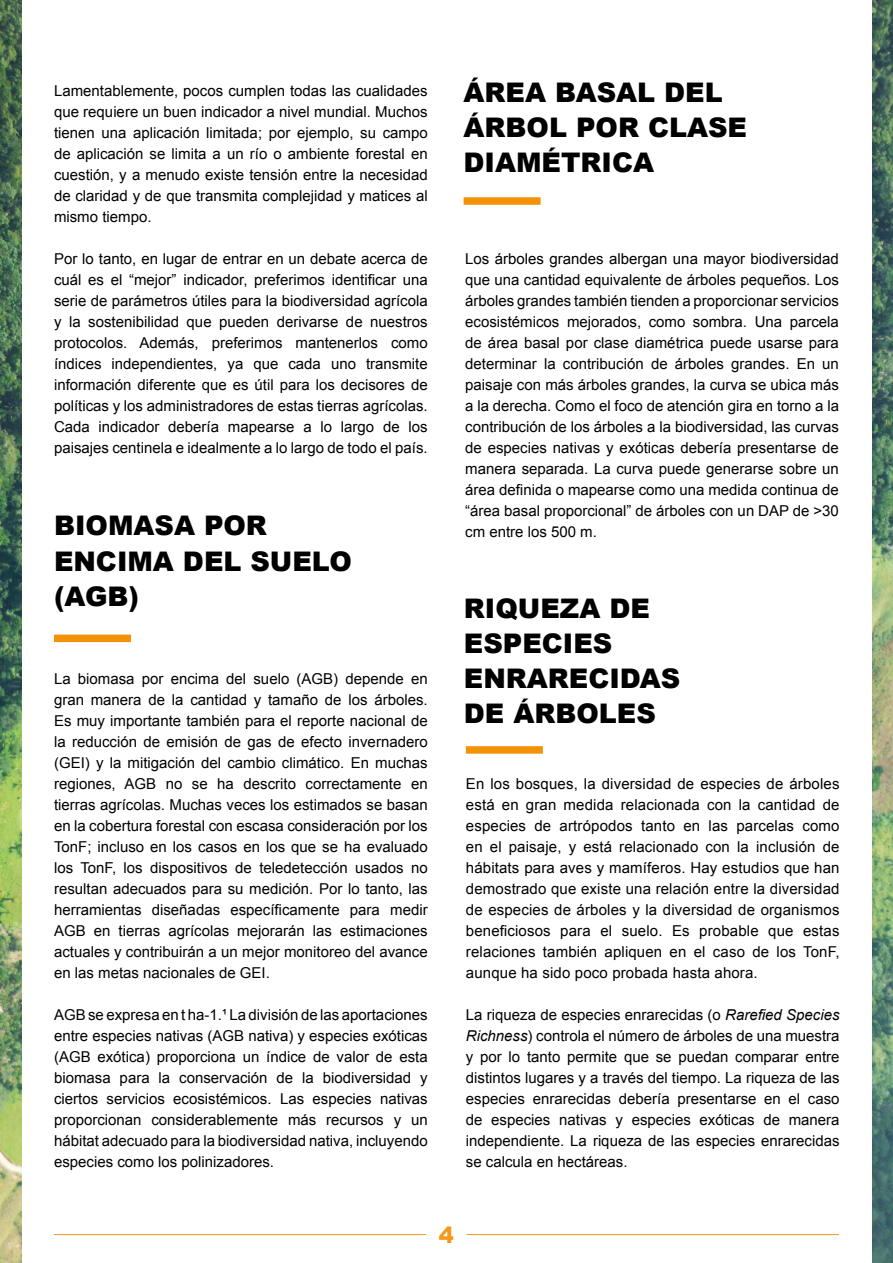
<style>
.page{position:relative;width:893px;height:1263px;background:#fff}
.page>*{position:absolute;margin:0;border:0;box-sizing:border-box;transform-origin:0 0}
.Headline{font:900 27px/35.2px "Arial";color:#000}
.t1{font:900 22.5px "Arial";color:#f4971b}
.Body_Text{font:15px/21px "Arial";color:#000;text-align:justify}
.s1{font-style:italic}
</style>
<div class="page">
<hr style="left:54px;top:1234px;width:372px;height:1px;background:#f4971b">
<hr style="left:467px;top:1234px;width:372px;height:1px;background:#f4971b">
<img style="left:0;top:0;width:22px;height:1263px">
<img style="left:873px;top:0;width:20px;height:1263px">
<div style="left:54px;top:635px;width:77px;height:7px;background:#f39204"></div>
<div style="left:464px;top:197px;width:77px;height:8px;background:#f39204"></div>
<div style="left:466px;top:746px;width:77px;height:8px;background:#f39204"></div>
<p class="Body_Text" style="left:54px;top:80px;width:375px">Lamentablemente, pocos cumplen todas las cualidades que requiere un buen indicador a nivel mundial. Muchos tienen una aplicación limitada; por ejemplo, su campo de aplicación se limita a un río o ambiente forestal en cuestión, y a menudo existe tensión entre la necesidad de claridad y de que transmita complejidad y matices al mismo tiempo.</p>
<p class="Body_Text" style="left:54px;top:248px;width:375px">Por lo tanto, en lugar de entrar en un debate acerca de cuál es el “mejor” indicador, preferimos identificar una serie de parámetros útiles para la biodiversidad agrícola y la sostenibilidad que pueden derivarse de nuestros protocolos. Además, preferimos mantenerlos como índices independientes, ya que cada uno transmite información diferente que es útil para los decisores de políticas y los administradores de estas tierras agrícolas.<br>Cada indicador debería mapearse a lo largo de los paisajes centinela e idealmente a lo largo de todo el país.</p>
<p class="Headline" style="left:54px;top:507px;width:300px">BIOMASA POR<br>ENCIMA DEL SUELO (AGB)</p>
<p class="Body_Text" style="left:54px;top:668px;width:375px">La biomasa por encima del suelo (AGB) depende en gran manera de la cantidad y tamaño de los árboles.<br>Es muy importante también para el reporte nacional de la reducción de emisión de gas de efecto invernadero (GEI) y la mitigación del cambio climático. En muchas regiones, AGB no se ha descrito correctamente en tierras agrícolas. Muchas veces los estimados se basan en la cobertura forestal con escasa consideración por los TonF; incluso en los casos en los que se ha evaluado los TonF, los dispositivos de teledetección usados no resultan adecuados para su medición. Por lo tanto, las herramientas diseñadas específicamente para medir AGB en tierras agrícolas mejorarán las estimaciones actuales y contribuirán a un mejor monitoreo del avance en las metas nacionales de GEI.</p>
<p class="Body_Text" style="left:54px;top:1004px;width:375px">AGB se expresa en t ha-1.¹ La división de las aportaciones entre especies nativas (AGB nativa) y especies exóticas (AGB exótica) proporciona un índice de valor de esta biomasa para la conservación de la biodiversidad y ciertos servicios ecosistémicos. Las especies nativas proporcionan considerablemente más recursos y un hábitat adecuado para la biodiversidad nativa, incluyendo especies como los polinizadores.</p>
<p class="Headline" style="left:464px;top:74px;width:285px">ÁREA BASAL DEL<br>ÁRBOL POR CLASE<br>DIAMÉTRICA</p>
<p class="Body_Text" style="left:465px;top:248px;width:375px">Los árboles grandes albergan una mayor biodiversidad que una cantidad equivalente de árboles pequeños. Los árboles grandes también tienden a proporcionar servicios ecosistémicos mejorados, como sombra. Una parcela de área basal por clase diamétrica puede usarse para determinar la contribución de árboles grandes. En un paisaje con más árboles grandes, la curva se ubica más a la derecha. Como el foco de atención gira en torno a la contribución de los árboles a la biodiversidad, las curvas de especies nativas y exóticas debería presentarse de manera separada. La curva puede generarse sobre un área definida o mapearse como una medida continua de “área basal proporcional” de árboles con un DAP de &gt;30 cm entre los 500 m.</p>
<p class="Headline" style="left:464px;top:590px;width:218px">RIQUEZA DE<br>ESPECIES<br>ENRARECIDAS<br>DE ÁRBOLES</p>
<p class="Body_Text" style="left:466px;top:773px;width:375px">En los bosques, la diversidad de especies de árboles está en gran medida relacionada con la cantidad de especies de artrópodos tanto en las parcelas como en el paisaje, y está relacionado con la inclusión de hábitats para aves y mamíferos. Hay estudios que han demostrado que existe una relación entre la diversidad de especies de árboles y la diversidad de organismos beneficiosos para el suelo. Es probable que estas relaciones también apliquen en el caso de los TonF, aunque ha sido poco probada hasta ahora.</p>
<p class="Body_Text" style="left:466px;top:1004px;width:375px">La riqueza de especies enrarecidas (o <span class="s1">Rarefied Species Richness</span>) controla el número de árboles de una muestra y por lo tanto permite que se puedan comparar entre distintos lugares y a través del tiempo. La riqueza de las especies enrarecidas debería presentarse en el caso de especies nativas y especies exóticas de manera independiente. La riqueza de las especies enrarecidas se calcula en hectáreas.</p>
<h2 class="t1" style="left:439px;top:1219px;width:17px">4</h2>
</div>
